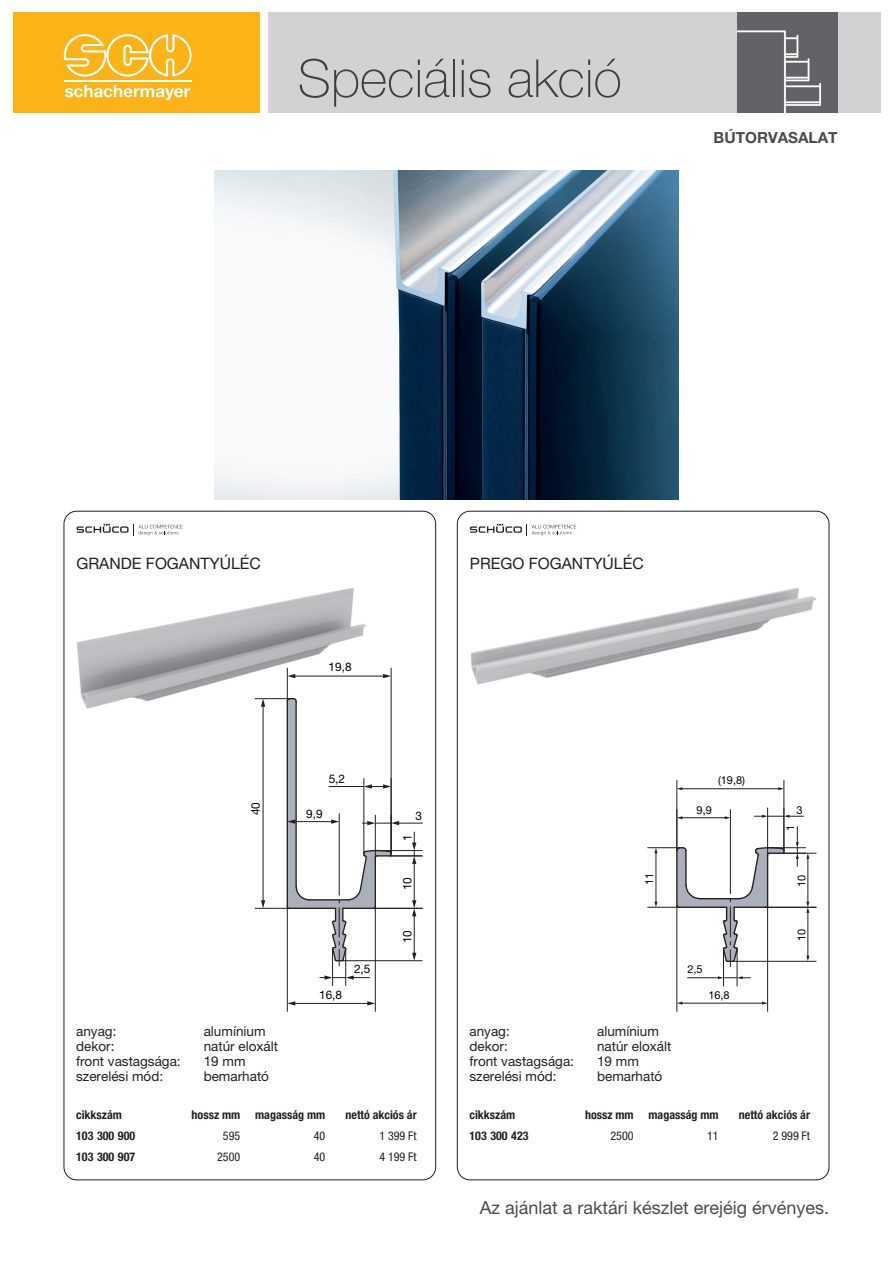
<style>
.page{position:relative;width:893px;height:1263px;background:#fff}
.page>*{position:absolute;margin:0;border:0;box-sizing:border-box;transform-origin:0 0}
.t1{font:100 52.5px "Helvetica Neue LT Pro";color:#4b4c4d}
.Preis{font:18px "Helvetica Neue LT Pro";color:#4b4c4d}
.Produktbezeichnung{font:15.75px "Helvetica Neue LT Pro";color:#231f20}
.t2{font:700 15.3px "Helvetica Neue LT Pro";color:#4b4c4d}
.ProduktblockMerkmale{font:13.5px "Helvetica Neue LT Pro";color:#231f20}
.TabellenKopfRechts{font:700 condensed 12px "Helvetica Neue LT Pro";color:#231f20}
.TabellenZelleRechts{font:condensed 12px "Helvetica Neue LT Pro";color:#231f20}
.TabellenZelleArtNr{font:700 condensed 12px "Helvetica Neue LT Pro";color:#231f20}
.TabellenKopfLinks{font:700 condensed 12px "Helvetica Neue LT Pro";color:#231f20}
.t3{font:11.85px "Helvetica Neue LT Pro";color:#000}
.t4{font:10.95px "Helvetica Neue LT Pro";color:#000}
</style>
<div class="page">
<div style="left:13px;top:13px;width:246px;height:100px;background:#fbb316"></div>
<div style="left:268px;top:13px;width:612px;height:100px;background:#d1d2d4"></div>
<svg style="left:64px;top:34px;width:128px;height:43px"></svg>
<svg style="left:65px;top:85px;width:125px;height:15px"></svg>
<hr style="left:64px;top:81px;width:128px;height:1px;background:#fff">
<img style="left:737px;top:13px;width:100px;height:100px">
<svg style="left:77px;top:524px;width:106px;height:11px"></svg>
<img style="left:77px;top:587px;width:289px;height:121px">
<img style="left:214px;top:170px;width:465px;height:330px">
<hr style="left:263px;top:705px;width:1px;height:197px;background:#231f20">
<svg style="left:261px;top:900px;width:4px;height:8px"></svg>
<svg style="left:261px;top:699px;width:4px;height:8px"></svg>
<hr style="left:255px;top:908px;width:34px;height:1px;background:#231f20">
<hr style="left:255px;top:698px;width:35px;height:1px;background:#231f20">
<hr style="left:332px;top:948px;width:1px;height:38px;background:#231f20">
<hr style="left:345px;top:948px;width:1px;height:38px;background:#231f20">
<svg style="left:320px;top:975px;width:50px;height:5px"></svg>
<hr style="left:294px;top:1003px;width:75px;height:1px;background:#231f20">
<svg style="left:288px;top:1001px;width:7px;height:4px"></svg>
<svg style="left:367px;top:1001px;width:8px;height:4px"></svg>
<hr style="left:375px;top:907px;width:1px;height:105px;background:#231f20">
<hr style="left:287px;top:907px;width:1px;height:105px;background:#231f20">
<svg style="left:286px;top:697px;width:137px;height:269px"></svg>
<hr style="left:374px;top:908px;width:49px;height:1px;background:#231f20">
<hr style="left:342px;top:960px;width:81px;height:1px;background:#231f20">
<hr style="left:294px;top:676px;width:91px;height:1px;background:#231f20">
<svg style="left:383px;top:674px;width:8px;height:4px"></svg>
<svg style="left:288px;top:674px;width:7px;height:4px"></svg>
<hr style="left:287px;top:668px;width:1px;height:33px;background:#231f20">
<hr style="left:391px;top:668px;width:1px;height:185px;background:#231f20">
<svg style="left:470px;top:524px;width:106px;height:11px"></svg>
<img style="left:470px;top:587px;width:346px;height:98px">
<hr style="left:656px;top:852px;width:1px;height:51px;background:#231f20">
<svg style="left:654px;top:902px;width:3px;height:5px"></svg>
<svg style="left:654px;top:848px;width:3px;height:5px"></svg>
<hr style="left:647px;top:907px;width:31px;height:1px;background:#231f20">
<hr style="left:647px;top:847px;width:33px;height:1px;background:#231f20">
<hr style="left:783px;top:853px;width:33px;height:1px;background:#231f20">
<hr style="left:723px;top:949px;width:1px;height:37px;background:#231f20">
<hr style="left:737px;top:949px;width:1px;height:37px;background:#231f20">
<hr style="left:687px;top:977px;width:32px;height:1px;background:#231f20">
<svg style="left:718px;top:976px;width:33px;height:3px"></svg>
<hr style="left:681px;top:1003px;width:82px;height:1px;background:#231f20">
<hr style="left:767px;top:905px;width:1px;height:107px;background:#231f20">
<hr style="left:677px;top:905px;width:1px;height:107px;background:#231f20">
<hr style="left:767px;top:808px;width:1px;height:47px;background:#231f20">
<svg style="left:754px;top:815px;width:50px;height:3px"></svg>
<hr style="left:681px;top:817px;width:45px;height:1px;background:#231f20">
<svg style="left:725px;top:816px;width:5px;height:3px"></svg>
<hr style="left:730px;top:809px;width:1px;height:84px;background:#231f20">
<svg style="left:675px;top:826px;width:134px;height:141px"></svg>
<hr style="left:766px;top:907px;width:50px;height:1px;background:#231f20">
<hr style="left:733px;top:961px;width:83px;height:1px;background:#231f20">
<hr style="left:681px;top:788px;width:98px;height:1px;background:#231f20">
<svg style="left:778px;top:787px;width:6px;height:3px"></svg>
<hr style="left:784px;top:780px;width:1px;height:70px;background:#231f20">
<hr style="left:677px;top:780px;width:1px;height:70px;background:#231f20">
<h1 class="t1" style="left:298px;top:48px;width:326px">Speciális akció</h1>
<p class="t2" style="left:714px;top:128px;width:125px">BÚTORVASALAT</p>
<p class="Produktbezeichnung" style="left:77px;top:554px;width:186px">GRANDE FOGANTYÚLÉC</p>
<p class="Produktbezeichnung" style="left:470px;top:554px;width:175px">PREGO FOGANTYÚLÉC</p>
<p class="t3" style="left:329px;top:660px;width:25px">19,8</p>
<p class="t3" style="left:329px;top:771px;width:18px">5,2</p>
<p class="t4" style="left:718px;top:774px;width:29px">(19,8)</p>
<p class="t3" style="left:249px;top:815px;width:15px;rotate:-90deg">40</p>
<p class="t3" style="left:306px;top:807px;width:18px">9,9</p>
<p class="t3" style="left:416px;top:809px;width:8px">3</p>
<p class="t4" style="left:697px;top:803px;width:17px">9,9</p>
<p class="t4" style="left:797px;top:803px;width:8px">3</p>
<p class="t4" style="left:784px;top:831px;width:8px;rotate:-90deg">1</p>
<p class="t3" style="left:400px;top:841px;width:8px;rotate:-90deg">1</p>
<p class="t3" style="left:400px;top:890px;width:15px;rotate:-90deg">10</p>
<p class="t4" style="left:643px;top:885px;width:14px;rotate:-90deg">11</p>
<p class="t4" style="left:795px;top:887px;width:14px;rotate:-90deg">10</p>
<p class="t3" style="left:400px;top:943px;width:15px;rotate:-90deg">10</p>
<p class="t4" style="left:795px;top:941px;width:14px;rotate:-90deg">10</p>
<p class="t3" style="left:354px;top:962px;width:18px">2,5</p>
<p class="t4" style="left:687px;top:963px;width:17px">2,5</p>
<p class="t3" style="left:319px;top:988px;width:25px">16,8</p>
<p class="t4" style="left:708px;top:988px;width:23px">16,8</p>
<p class="ProduktblockMerkmale" style="left:76px;top:1023px;width:42px">anyag:</p>
<p class="ProduktblockMerkmale" style="left:204px;top:1023px;width:63px">alumínium</p>
<p class="ProduktblockMerkmale" style="left:76px;top:1038px;width:40px">dekor:</p>
<p class="ProduktblockMerkmale" style="left:204px;top:1038px;width:76px">natúr eloxált</p>
<p class="ProduktblockMerkmale" style="left:76px;top:1053px;width:106px">front vastagsága:</p>
<p class="ProduktblockMerkmale" style="left:204px;top:1053px;width:43px">19 mm</p>
<p class="ProduktblockMerkmale" style="left:76px;top:1068px;width:88px">szerelési mód:</p>
<p class="ProduktblockMerkmale" style="left:204px;top:1068px;width:67px">bemarható</p>
<p class="ProduktblockMerkmale" style="left:469px;top:1023px;width:42px">anyag:</p>
<p class="ProduktblockMerkmale" style="left:597px;top:1023px;width:63px">alumínium</p>
<p class="ProduktblockMerkmale" style="left:469px;top:1038px;width:40px">dekor:</p>
<p class="ProduktblockMerkmale" style="left:597px;top:1038px;width:76px">natúr eloxált</p>
<p class="ProduktblockMerkmale" style="left:469px;top:1053px;width:106px">front vastagsága:</p>
<p class="ProduktblockMerkmale" style="left:597px;top:1053px;width:43px">19 mm</p>
<p class="ProduktblockMerkmale" style="left:469px;top:1068px;width:88px">szerelési mód:</p>
<p class="ProduktblockMerkmale" style="left:597px;top:1068px;width:67px">bemarható</p>
<p class="TabellenKopfLinks" style="left:76px;top:1107px;width:47px">cikkszám</p>
<p class="TabellenKopfRechts" style="left:192px;top:1107px;width:50px">hossz mm</p>
<p class="TabellenKopfRechts" style="left:255px;top:1107px;width:72px">magasság mm</p>
<p class="TabellenKopfRechts" style="left:345px;top:1107px;width:73px">nettó akciós ár</p>
<p class="TabellenZelleArtNr" style="left:76px;top:1128px;width:61px">103 300 900</p>
<p class="TabellenZelleRechts" style="left:223px;top:1128px;width:19px">595</p>
<p class="TabellenZelleRechts" style="left:314px;top:1128px;width:13px">40</p>
<p class="TabellenZelleRechts" style="left:379px;top:1128px;width:39px">1 399 Ft</p>
<p class="TabellenZelleArtNr" style="left:76px;top:1149px;width:61px">103 300 907</p>
<p class="TabellenZelleRechts" style="left:217px;top:1149px;width:25px">2500</p>
<p class="TabellenZelleRechts" style="left:314px;top:1149px;width:13px">40</p>
<p class="TabellenZelleRechts" style="left:379px;top:1149px;width:39px">4 199 Ft</p>
<p class="TabellenKopfLinks" style="left:469px;top:1107px;width:47px">cikkszám</p>
<p class="TabellenKopfRechts" style="left:585px;top:1107px;width:50px">hossz mm</p>
<p class="TabellenKopfRechts" style="left:648px;top:1107px;width:72px">magasság mm</p>
<p class="TabellenKopfRechts" style="left:739px;top:1107px;width:73px">nettó akciós ár</p>
<p class="TabellenZelleArtNr" style="left:469px;top:1128px;width:61px">103 300 423</p>
<p class="TabellenZelleRechts" style="left:611px;top:1128px;width:25px">2500</p>
<p class="TabellenZelleRechts" style="left:707px;top:1128px;width:13px">11</p>
<p class="TabellenZelleRechts" style="left:773px;top:1128px;width:39px">2 999 Ft</p>
<p class="Preis" style="left:480px;top:1197px;width:351px">Az ajánlat a raktári készlet erejéig érvényes.</p>
</div>
